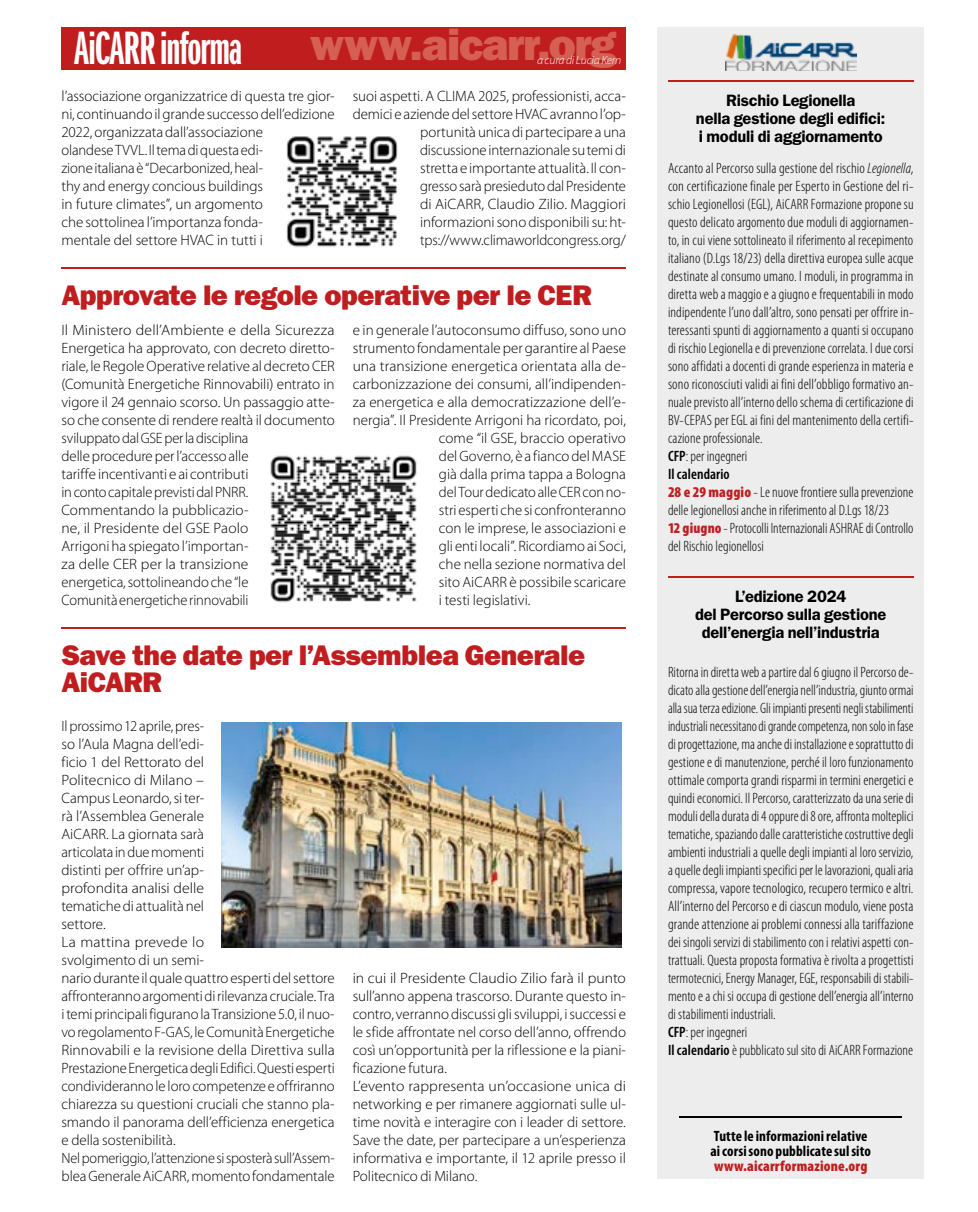
<style>
.page{position:relative;width:978px;height:1212px;background:#fff}
.page>*{position:absolute;margin:0;border:0;box-sizing:border-box;transform-origin:0 0}
.t1{font:48.45px "ITC Franklin Gothic Std Dm X Cp";letter-spacing:-.02em;color:#fff}
.t2{font:45px "ITC Franklin Gothic Std Hvy";letter-spacing:-.025em;color:#d45f52}
.t3{font:28.5px/27px "ITC Franklin Gothic Std Hvy";letter-spacing:-.015em;color:#c01d1f}
.t4{font:600 16.5px/18px "ITC Franklin Gothic Std";letter-spacing:-.015em;color:#000;text-align:center}
.t5{font:300 condensed 15px/18px "Myriad Pro";letter-spacing:.005em;color:#000}
.t6{font:300 15px/18px "Myriad Pro";letter-spacing:-.005em;color:#000}
.t7{font:300 15px/18px "Myriad Pro";letter-spacing:-.005em;color:#000;scale:1.05 1}
.t8{font:300 15px/18px "Myriad Pro";letter-spacing:-.005em;color:#000;scale:1.04 1}
.t9{font:700 condensed 15px/15px "Myriad Pro";letter-spacing:.005em;color:#000}
.t10{font:900 condensed 15px "Myriad Pro";letter-spacing:.01em;color:#c01d1f}
.t11{font:italic 300 12px "Myriad Pro";letter-spacing:-.01em;color:#fff}
.s1{font-style:italic}
.s2{font-weight:600}
.s3{font-weight:900;color:#c01d1f}
</style>
<div class="page">
<div style="left:657px;top:27px;width:267px;height:1152px;background:#ededed"></div>
<div style="left:62px;top:27px;width:564px;height:42px;background:#c01d1f"></div>
<hr style="left:680px;top:1116px;width:222px;height:1px;background:#000">
<img style="left:726px;top:35px;width:130px;height:36px">
<hr style="left:668px;top:80px;width:245px;height:2px;background:#c01d1f">
<hr style="left:668px;top:576px;width:245px;height:2px;background:#c01d1f">
<hr style="left:62px;top:267px;width:564px;height:1px;background:#c01d1f">
<hr style="left:62px;top:627px;width:564px;height:2px;background:#c01d1f">
<img style="left:286px;top:136px;width:112px;height:112px">
<img style="left:270px;top:455px;width:147px;height:148px">
<img style="left:221px;top:723px;width:400px;height:224px">
<h1 class="t1" style="left:74px;top:22px;width:170px">AiCARR informa</h1>
<h2 class="t2" style="left:310px;top:18px;width:308px">www.aicarr.org</h2>
<p class="t11" style="left:537px;top:53px;width:86px">a cura di Lucia Kern</p>
<p class="t6" style="left:62px;top:86px;width:275px">l’associazione organizzatrice di questa tre gior&shy;ni, continuando il grande successo dell’edizione 2022, organizzata dall’associazione<br>olandese TVVL. Il tema di questa edi-<br>zione italiana è “Decarbonized, heal-<br>thy and energy concious buildings<br>in future climates”, un argomento<br>che sottolinea l’importanza fonda-<br>mentale del settore HVAC in tutti i</p>
<p class="t6" style="left:353px;top:86px;width:275px;text-align:right">suoi aspetti. A CLIMA 2025, professionisti, acca&shy;demici e aziende del settore HVAC avranno l’op&shy;portunità unica di partecipare a una discussione internazionale su temi di<br>stretta e importante attualità. Il con-<br>gresso sarà presieduto dal Presidente<br>di AiCARR, Claudio Zilio. Maggiori informazioni sono disponibili su: ht&shy;tps://www.climaworldcongress.org/</p>
<h3 class="t3" style="left:62px;top:281px;width:532px">Approvate le regole operative per le CER</h3>
<p class="t7" style="left:62px;top:320px;width:262px">Il Ministero dell’Ambiente e della Sicurezza Energetica ha approvato, con decreto diretto&shy;riale, le Regole Operative relative al decreto CER (Comunità Energetiche Rinnovabili) entrato in vigore il 24 gennaio scorso. Un passaggio atte&shy;so che consente di rendere realtà il documento sviluppato dal GSE per la disciplina<br>delle procedure per l’accesso alle<br>tariffe incentivanti e ai contributi<br>in conto capitale previsti dal PNRR.<br>Commentando la pubblicazio-<br>ne, il Presidente del GSE Paolo<br>Arrigoni ha spiegato l’importan-<br>za delle CER per la transizione<br>energetica, sottolineando che “le<br>Comunità energetiche rinnovabili</p>
<p class="t6" style="left:353px;top:320px;width:275px">e in generale l’autoconsumo diffuso, sono uno</p>
<p class="t6" style="left:353px;top:338px;width:275px">strumento fondamentale per garantire al Paese</p>
<p class="t6" style="left:353px;top:356px;width:275px">una transizione energetica orientata alla de-</p>
<p class="t6" style="left:353px;top:374px;width:275px">carbonizzazione dei consumi, all’indipenden-</p>
<p class="t6" style="left:353px;top:392px;width:275px">za energetica e alla democratizzazione dell’e-</p>
<p class="t6" style="left:353px;top:410px;width:275px">nergia”. Il Presidente Arrigoni ha ricordato, poi,</p>
<p class="t6" style="left:439px;top:428px;width:189px">come “il GSE, braccio operativo</p>
<p class="t6" style="left:439px;top:446px;width:188px">del Governo, è a fianco del MASE</p>
<p class="t6" style="left:439px;top:464px;width:189px">già dalla prima tappa a Bologna</p>
<p class="t6" style="left:439px;top:482px;width:188px">del Tour dedicato alle CER con no-</p>
<p class="t6" style="left:439px;top:500px;width:189px">stri esperti che si confronteranno</p>
<p class="t6" style="left:439px;top:518px;width:189px">con le imprese, le associazioni e</p>
<p class="t6" style="left:439px;top:536px;width:189px">gli enti locali”. Ricordiamo ai Soci,</p>
<p class="t6" style="left:439px;top:554px;width:189px">che nella sezione normativa del</p>
<p class="t6" style="left:439px;top:572px;width:189px">sito AiCARR è possibile scaricare</p>
<p class="t6" style="left:439px;top:590px;width:93px">i testi legislativi.</p>
<h3 class="t3" style="left:62px;top:641px;width:525px">Save the date per l’Assemblea Generale<br>AiCARR</h3>
<p class="t6" style="left:62px;top:716px;width:275px">Il prossimo 12 aprile, pres-<br>so l’Aula Magna dell’edi-<br>ficio 1 del Rettorato del<br>Politecnico di Milano –<br>Campus Leonardo, si ter-<br>rà l’Assemblea Generale<br>AiCARR. La giornata sarà<br>articolata in due momenti<br>distinti per offrire un’ap-<br>profondita analisi delle<br>tematiche di attualità nel<br>settore.<br>La mattina prevede lo<br>svolgimento di un semi-<br>nario durante il quale quattro esperti del settore affronteranno argomenti di rilevanza cruciale. Tra i temi principali figurano la Transizione 5.0, il nuo&shy;vo regolamento F-GAS, le Comunità Energetiche Rinnovabili e la revisione della Direttiva sulla Prestazione Energetica degli Edifici. Questi esperti condivideranno le loro competenze e offriranno chiarezza su questioni cruciali che stanno pla&shy;smando il panorama dell’efficienza energetica e della sostenibilità.<br>Nel pomeriggio, l’attenzione si sposterà sull’Assem&shy;blea Generale AiCARR, momento fondamentale</p>
<p class="t8" style="left:353px;top:968px;width:264px">in cui il Presidente Claudio Zilio farà il punto sull’anno appena trascorso. Durante questo in&shy;contro, verranno discussi gli sviluppi, i successi e le sfide affrontate nel corso dell’anno, offrendo così un’opportunità per la riflessione e la piani&shy;ficazione futura.<br>L’evento rappresenta un’occasione unica di networking e per rimanere aggiornati sulle ul&shy;time novità e interagire con i leader di settore.<br>Save the date, per partecipare a un’esperienza informativa e importante, il 12 aprile presso il Politecnico di Milano.</p>
<p class="t4" style="left:696px;top:91px;width:191px">Rischio Legionella<br>nella gestione degli edifici: i moduli di aggiornamento</p>
<p class="t5" style="left:668px;top:158px;width:247px">Accanto al Percorso sulla gestione del rischio <span class="s1">Legionella</span>, con certificazione finale per Esperto in Gestione del ri&shy;schio Legionellosi (EGL), AiCARR Formazione propone su questo delicato argomento due moduli di aggiornamen&shy;to, in cui viene sottolineato il riferimento al recepimento italiano (D.Lgs 18/23) della direttiva europea sulle acque destinate al consumo umano. I moduli, in programma in diretta web a maggio e a giugno e frequentabili in modo indipendente l’uno dall’altro, sono pensati per offrire in&shy;teressanti spunti di aggiornamento a quanti si occupano di rischio Legionella e di prevenzione correlata. I due corsi sono affidati a docenti di grande esperienza in materia e sono riconosciuti validi ai fini dell’obbligo formativo an&shy;nuale previsto all’interno dello schema di certificazione di BV-CEPAS per EGL ai fini del mantenimento della certifi&shy;cazione professionale.<br><span class="s2">CFP</span>: per ing egneri<br><span class="s2">Il calendario<br></span><span class="s3">28 e 29 magg io</span> - Le nuove frontiere sulla prevenzione delle legionellosi anche in riferimento al D.Lgs 18/23<br><span class="s3">12 giugno</span> - Protocolli Internazionali ASHRAE di Controllo del Rischio legionellosi</p>
<p class="t4" style="left:695px;top:587px;width:193px">L’edizione 2024<br>del Percorso sulla gestione dell’energia nell’industria</p>
<p class="t5" style="left:668px;top:662px;width:247px">Ritorna in diretta web a partire dal 6 giugno il Percorso de&shy;dicato alla gestione dell’energia nell’industria, giunto ormai alla sua terza edizione. Gli impianti presenti negli stabilimenti industriali necessitano di grande competenza, non solo in fase di progettazione, ma anche di installazione e soprattutto di gestione e di manutenzione, perché il loro funzionamento ottimale comporta grandi risparmi in termini energetici e quindi economici. Il Percorso, caratterizzato da una serie di moduli della durata di 4 oppure di 8 ore, affronta molteplici tematiche, spaziando dalle caratteristiche costruttive degli ambienti industriali a quelle degli impianti al loro servizio, a quelle degli impianti specifici per le lavorazioni, quali aria compressa, vapore tecnologico, recupero termico e altri.<br>All’interno del Percorso e di ciascun modulo, viene posta grande attenzione ai problemi connessi alla tariffazione dei singoli servizi di stabilimento con i relativi aspetti con&shy;trattuali. Questa proposta formativa è rivolta a progettisti termotecnici, Energy Manager, EGE, responsabili di stabili&shy;mento e a chi si occupa di gestione dell’energia all’interno di stabilimenti industriali.<br><span class="s2">CFP</span>: per ingegneri<br><span class="s2">Il calendario</span> è pubblicato sul sito di AiCARR Formazione</p>
<p class="t9" style="left:711px;top:1128px;width:162px">Tutte le informazioni relative ai corsi sono pubblicate sul sito</p>
<p class="t10" style="left:714px;top:1157px;width:155px">www.aicarrformazione.org</p>
</div>
